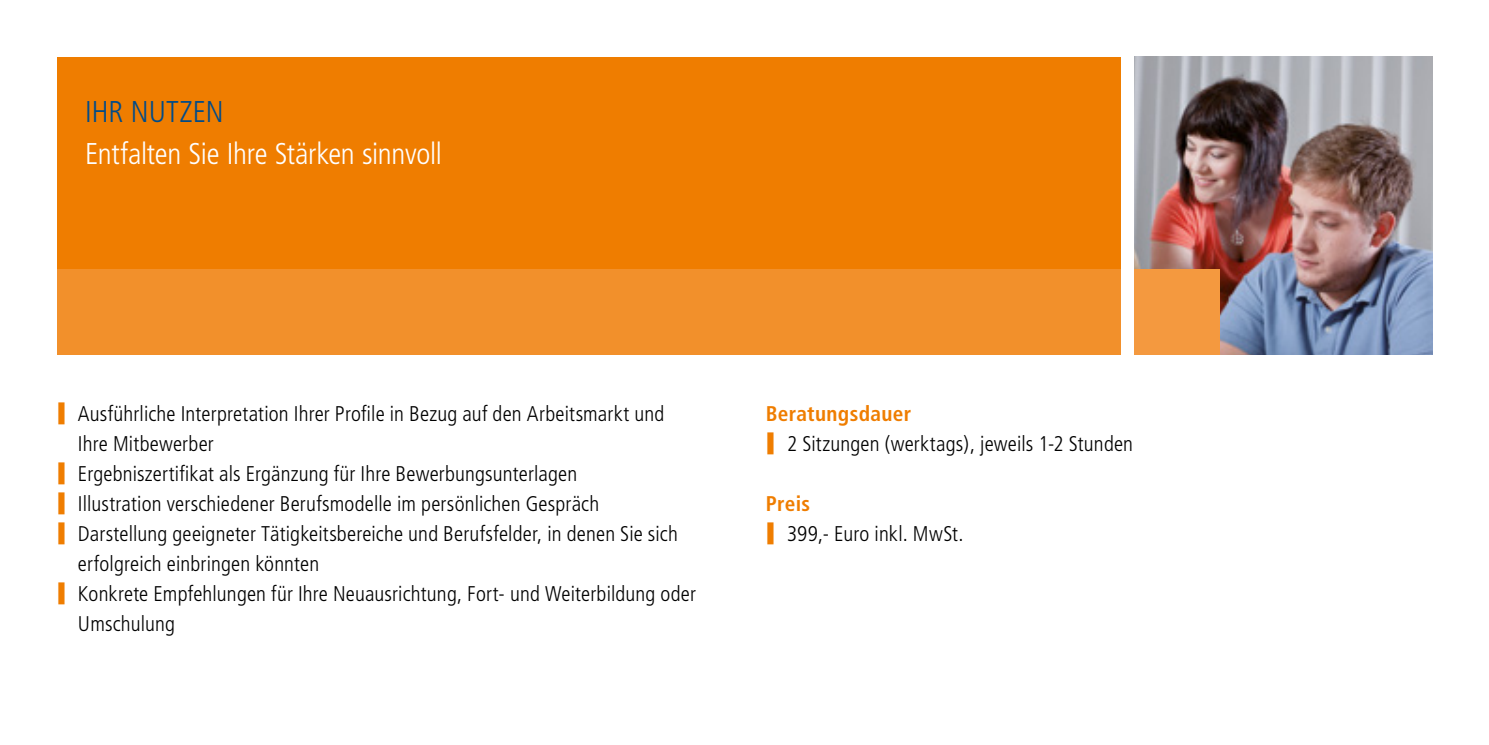
<style>
.page{position:relative;width:1489px;height:745px;background:#fff}
.page>*{position:absolute;margin:0;border:0;box-sizing:border-box;transform-origin:0 0}
.t1{font:300 condensed 30px "Frutiger";letter-spacing:-.01em;color:#fff}
.t2{font:300 condensed 30px "Frutiger";color:#004b89}
.t3{font:300 condensed 21.25px/30px "Frutiger";letter-spacing:.01em;color:#000}
.t4{font:700 condensed 21.25px "Frutiger";letter-spacing:.015em;color:#ef7d00}
</style>
<div class="page">
<img style="left:1134px;top:57px;width:297px;height:297px">
<div style="left:57px;top:57px;width:1063px;height:297px;background:#ef7d00"></div>
<div style="left:1134px;top:269px;width:85px;height:85px;background:#f4993f"></div>
<div style="left:57px;top:269px;width:1063px;height:85px;background:#f2902b"></div>
<h1 class="t2" style="left:85px;top:94px;width:62px">ihr nutzen</h1>
<h1 class="t1" style="left:85px;top:137px;width:358px">Entfalten Sie Ihre Stärken sinnvoll</h1>
<p class="t3" style="left:78px;top:398px;width:619px">Ausführliche Interpretation Ihrer Profile in Bezug auf den Arbeitsmarkt und Ihre Mitbewerber<br>Ergebniszertifikat als Ergänzung für Ihre Bewerbungsunterlagen<br>Illustration verschiedener Berufsmodelle im persönlichen Gespräch<br>Darstellung geeigneter Tätigkeitsbereiche und Berufsfelder, in denen Sie sich erfolgreich einbringen könnten<br>Konkrete Empfehlungen für Ihre Neuausrichtung, Fort- und Weiterbildung oder Umschulung</p>
<p class="t4" style="left:765px;top:400px;width:147px">Beratungsdauer</p>
<p class="t3" style="left:787px;top:428px;width:347px">2 Sitzungen (werktags), jeweils 1-2 Stunden</p>
<p class="t4" style="left:765px;top:490px;width:46px">Preis</p>
<p class="t3" style="left:787px;top:518px;width:178px">399,- Euro inkl. MwSt.</p>
</div>
